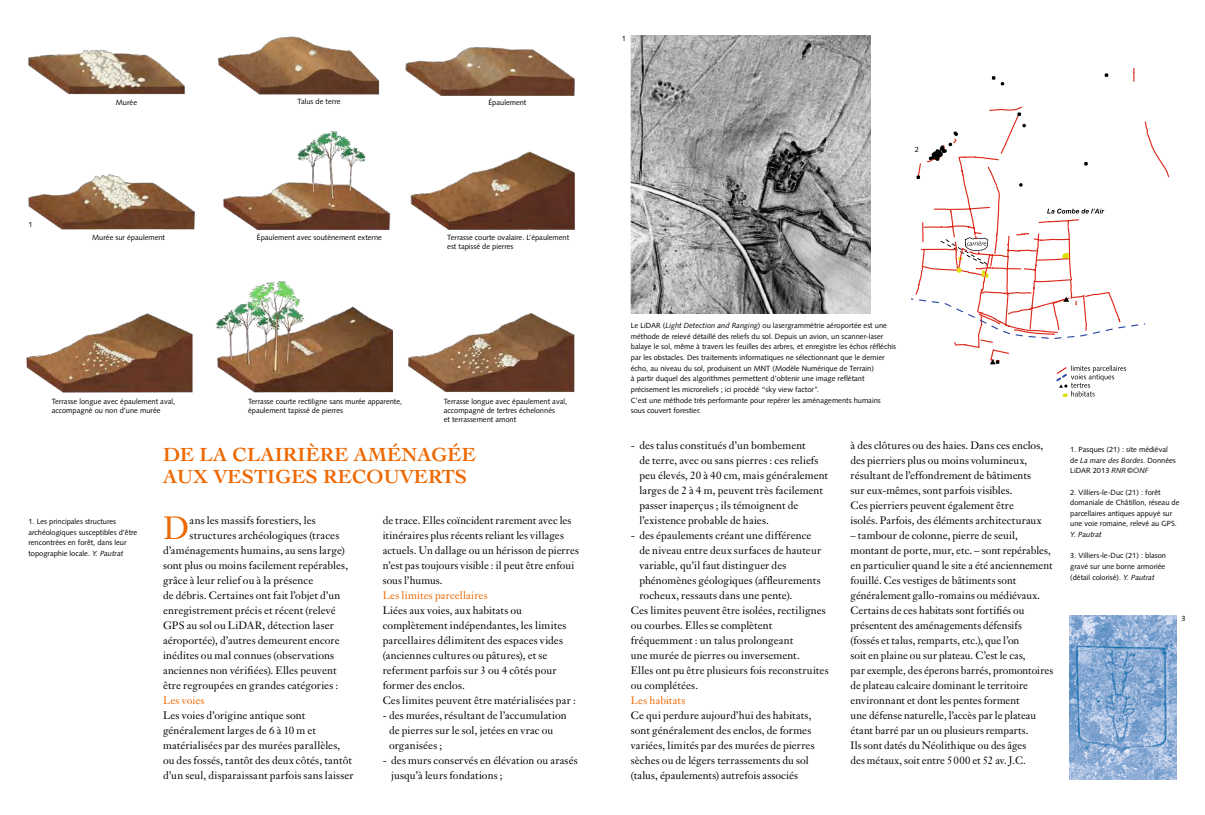
<style>
.page{position:relative;width:1205px;height:815px;background:#fff}
.page>*{position:absolute;margin:0;border:0;box-sizing:border-box;transform-origin:0 0}
.t1{font:31.62px "Janson Text";color:#ee6800}
.t2{font:700 20px/21.2px "Cochin";letter-spacing:.005em;color:#ee6800}
.t3{font:10.62px/15px "Janson Text";letter-spacing:.005em;color:#000}
.t4{font:10.62px "Janson Text";letter-spacing:.02em;color:#ee6800}
.t5{font:7.5px/10.6px "Syntax";color:#000}
.t6{font:italic 7.5px "Syntax";color:#000}
.s1{font-style:italic}
</style>
<div class="page">
<img style="left:28px;top:51px;width:157px;height:44px">
<img style="left:218px;top:36px;width:162px;height:59px">
<img style="left:405px;top:47px;width:170px;height:49px">
<img style="left:28px;top:174px;width:167px;height:56px">
<img style="left:223px;top:131px;width:168px;height:99px">
<img style="left:410px;top:151px;width:165px;height:79px">
<img style="left:216px;top:281px;width:177px;height:112px">
<img style="left:26px;top:313px;width:167px;height:80px">
<img style="left:408px;top:313px;width:167px;height:79px">
<svg style="left:918px;top:68px;width:251px;height:302px"></svg>
<svg style="left:918px;top:170px;width:227px;height:169px"></svg>
<svg style="left:1047px;top:209px;width:57px;height:5px"></svg>
<svg style="left:1062px;top:253px;width:6px;height:6px"></svg>
<svg style="left:1104px;top:73px;width:4px;height:4px"></svg>
<svg style="left:992px;top:76px;width:3px;height:4px"></svg>
<svg style="left:1017px;top:112px;width:4px;height:4px"></svg>
<svg style="left:1084px;top:162px;width:4px;height:3px"></svg>
<svg style="left:916px;top:175px;width:4px;height:4px"></svg>
<svg style="left:1052px;top:280px;width:68px;height:51px"></svg>
<svg style="left:912px;top:237px;width:87px;height:133px"></svg>
<svg style="left:1022px;top:124px;width:4px;height:3px"></svg>
<svg style="left:953px;top:132px;width:5px;height:4px"></svg>
<svg style="left:929px;top:143px;width:23px;height:18px"></svg>
<svg style="left:1019px;top:183px;width:3px;height:4px"></svg>
<svg style="left:1056px;top:365px;width:70px;height:32px"></svg>
<img style="left:631px;top:35px;width:240px;height:279px">
<img style="left:1069px;top:616px;width:107px;height:163px">
<p class="t5" style="left:28px;top:220px;width:6px">1</p>
<p class="t5" style="left:116px;top:97px;width:23px">Murée</p>
<p class="t5" style="left:297px;top:96px;width:44px">Talus de terre</p>
<p class="t5" style="left:488px;top:97px;width:39px">Épaulement</p>
<p class="t5" style="left:92px;top:232px;width:74px">Murée sur épaulement</p>
<p class="t5" style="left:257px;top:232px;width:127px">Épaulement avec soutènement externe</p>
<p class="t5" style="left:447px;top:233px;width:123px;line-height:8.8px">Terrasse courte ovalaire. L’épaulement est tapissé de pierres</p>
<p class="t5" style="left:622px;top:33px;width:6px">1</p>
<p class="t5" style="left:915px;top:144px;width:6px">2</p>
<p class="t5" style="left:52px;top:397px;width:125px;line-height:8.8px">Terrasse longue avec épaulement aval, accompagné ou non d’une murée</p>
<p class="t5" style="left:444px;top:397px;width:125px;line-height:8.8px">Terrasse longue avec épaulement aval, accompagné de tertres échelonnés<br>et terrassement amont</p>
<p class="t5" style="left:248px;top:397px;width:156px;line-height:8.8px">Terrasse courte rectiligne sans murée apparente, épaulement tapissé de pierres</p>
<p class="t5" style="left:631px;top:320px;width:267px">Le LiDAR (<span class="s1">Light Detection and Ranging</span>) ou lasergrammétrie aéroportée est une méthode de relevé détaillé des reliefs du sol. Depuis un avion, un scanner-laser balaye le sol, même à travers les feuilles des arbres, et enregistre les échos réfléchis par les obstacles. Des traitements informatiques ne sélectionnant que le dernier écho, au niveau du sol, produisent un MNT (Modèle Numérique de Terrain)<br>à partir duquel des algorithmes permettent d’obtenir une image reflétant précisement les microreliefs ; ici procédé “sky view factor”.<br>C’est une méthode très performante pour repérer les aménagements humains sous couvert forestier.</p>
<p class="t5" style="left:28px;top:516px;width:111px">1. Les principales structures archéologiques susceptibles d’être rencontrées en forêt, dans leur topographie locale. <span class="s1">Y. Pautrat</span></p>
<h2 class="t2" style="left:163px;top:444px;width:314px">DE LA CLAIRIÈRE AMÉNAGÉE<br>AUX VESTIGES RECOUVERTS</h2>
<p class="t3" style="left:639px;top:437px;width:190px;text-indent:-8px">- des talus constitués d’un bombement<br>de terre, avec ou sans pierres : ces reliefs peu élevés, 20 à 40 cm, mais généralement larges de 2 à 4 m, peuvent très facilement passer inaperçus ; ils témoignent de l’existence probable de haies.</p>
<p class="t3" style="left:631px;top:527px;width:182px">- des épaulements créant une différence</p>
<p class="t3" style="left:639px;top:542px;width:183px">de niveau entre deux surfaces de hauteur</p>
<p class="t3" style="left:639px;top:557px;width:149px">variable, qu’il faut distinguer des</p>
<p class="t3" style="left:639px;top:572px;width:183px">phénomènes géologiques (affleurements</p>
<p class="t3" style="left:639px;top:587px;width:154px">rocheux, ressauts dans une pente).</p>
<p class="t3" style="left:631px;top:602px;width:197px">Ces limites peuvent être isolées, rectilignes</p>
<p class="t3" style="left:631px;top:617px;width:143px">ou courbes. Elles se complètent</p>
<p class="t3" style="left:631px;top:632px;width:164px">fréquemment : un talus prolongeant</p>
<p class="t3" style="left:631px;top:647px;width:170px">une murée de pierres ou inversement.</p>
<p class="t3" style="left:631px;top:662px;width:199px">Elles ont pu être plusieurs fois reconstruites</p>
<p class="t3" style="left:631px;top:677px;width:69px">ou complétées.</p>
<p class="t4" style="left:631px;top:693px;width:56px">Les habitats</p>
<p class="t3" style="left:631px;top:707px;width:185px">Ce qui perdure aujourd’hui des habitats, sont généralement des enclos, de formes variées, limités par des murées de pierres sèches ou de légers terrassements du sol (talus, épaulements) autrefois associés</p>
<h1 class="t1" style="left:163px;top:508px;width:28px">D</h1>
<p class="t3" style="left:190px;top:513px;width:128px">ans les massifs forestiers, les</p>
<p class="t3" style="left:383px;top:513px;width:198px">de trace. Elles coïncident rarement avec les itinéraires plus récents reliant les villages actuels. Un dallage ou un hérisson de pierres n’est pas toujours visible : il peut être enfoui sous l’humus.</p>
<p class="t4" style="left:383px;top:588px;width:106px">Les limites parcellaires</p>
<p class="t3" style="left:383px;top:603px;width:194px">Liées aux voies, aux habitats ou complètement indépendantes, les limites parcellaires délimitent des espaces vides (anciennes cultures ou pâtures), et se referment parfois sur 3 ou 4 côtés pour former des enclos.<br>Ces limites peuvent être matérialisées par :</p>
<p class="t3" style="left:389px;top:708px;width:179px;text-indent:-6px">- des murées, résultant de l’accumulation de pierres sur le sol, jetées en vrac ou organisées ;</p>
<p class="t3" style="left:391px;top:753px;width:188px;text-indent:-8px">- des murs conservés en élévation ou arasés jusqu’à leurs fondations ;</p>
<p class="t3" style="left:190px;top:528px;width:151px">structures archéologiques (traces</p>
<p class="t3" style="left:163px;top:543px;width:183px">d’aménagements humains, au sens large)</p>
<p class="t3" style="left:163px;top:558px;width:187px">sont plus ou moins facilement repérables,</p>
<p class="t3" style="left:163px;top:573px;width:152px">grâce à leur relief ou à la présence</p>
<p class="t3" style="left:163px;top:588px;width:179px">de débris. Certaines ont fait l’objet d’un</p>
<p class="t3" style="left:163px;top:603px;width:174px">enregistrement précis et récent (relevé</p>
<p class="t3" style="left:163px;top:618px;width:172px">GPS au sol ou LiDAR, détection laser</p>
<p class="t3" style="left:163px;top:633px;width:178px">aéroportée), d’autres demeurent encore</p>
<p class="t3" style="left:163px;top:648px;width:173px">inédites ou mal connues (observations</p>
<p class="t3" style="left:163px;top:663px;width:175px">anciennes non vérifiées). Elles peuvent</p>
<p class="t3" style="left:163px;top:678px;width:177px">être regroupées en grandes catégories :</p>
<p class="t4" style="left:163px;top:693px;width:43px">Les voies</p>
<p class="t3" style="left:163px;top:708px;width:192px">Les voies d’origine antique sont généralement larges de 6 à 10 m et matérialisées par des murées parallèles, ou des fossés, tantôt des deux côtés, tantôt d’un seul, disparaissant parfois sans laisser</p>
<p class="t3" style="left:850px;top:437px;width:194px">à des clôtures ou des haies. Dans ces enclos, des pierriers plus ou moins volumineux, résultant de l’effondrement de bâtiments sur eux-mêmes, sont parfois visibles.<br>Ces pierriers peuvent également être isolés. Parfois, des éléments architecturaux</p>
<p class="t3" style="left:850px;top:527px;width:204px">– tambour de colonne, pierre de seuil, montant de porte, mur, etc. – sont repérables, en particulier quand le site a été anciennement fouillé. Ces vestiges de bâtiments sont généralement gallo-romains ou médiévaux.<br>Certains de ces habitats sont fortifiés ou présentent des aménagements défensifs<br>(fossés et talus, remparts, etc.), que l’on<br>soit en plaine ou sur plateau. C’est le cas,<br>par exemple, des éperons barrés, promontoires de plateau calcaire dominant le territoire environnant et dont les pentes forment<br>une défense naturelle, l’accès par le plateau étant barré par un ou plusieurs remparts.<br>Ils sont datés du Néolithique ou des âges<br>des métaux, soit entre 5000 et 52 av. J.C.</p>
<p class="t5" style="left:1070px;top:444px;width:107px">1. Pasques (21) : site médiéval de <span class="s1">La mare des Bordes</span>. Données<br>LiDAR 2013 <span class="s1">RNR©ONF</span></p>
<p class="t5" style="left:1070px;top:487px;width:111px">2. Villiers-le-Duc (21) : forêt domaniale de Châtillon, réseau de parcellaires antiques appuyé sur une voie romaine, relevé au GPS.</p>
<p class="t6" style="left:1070px;top:530px;width:33px">Y. Pautrat</p>
<p class="t5" style="left:1070px;top:550px;width:97px;text-align:justify">3. Villiers-le-Duc (21) : blason gravé sur une borne armoriée (détail colorisé). <span class="s1">Y. Pautrat</span></p>
<p class="t5" style="left:1181px;top:614px;width:6px">3</p>
</div>
